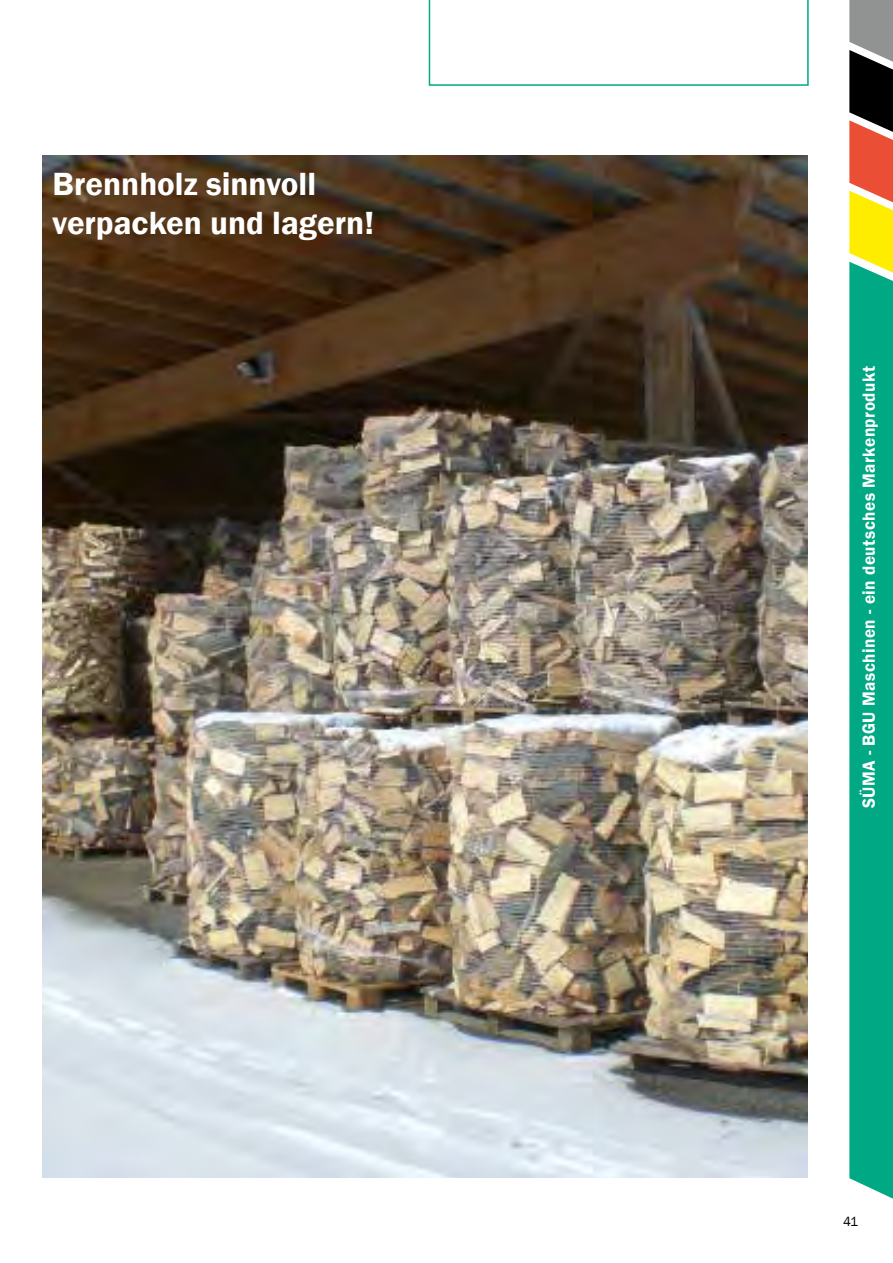
<style>
.page{position:relative;width:893px;height:1263px;background:#fff}
.page>*{position:absolute;margin:0;border:0;box-sizing:border-box;transform-origin:0 0}
.t1{font:600 33px/39.6px "Franklin Gothic";color:#fff}
.t2{font:600 18px "Franklin Gothic";letter-spacing:.03em;color:#fff;scale:.95 1}
.t3{font:13.5px "Franklin Gothic";color:#000}
</style>
<div class="page">
<svg style="left:429px;top:0;width:380px;height:86px"></svg>
<svg style="left:849px;top:0;width:44px;height:1199px;background:#2aa177"></svg>
<img style="left:43px;top:155px;width:764px;height:1023px">
<h1 class="t1" style="left:53px;top:164px;width:323px">Brennholz sinnvoll verpacken und lagern!</h1>
<p class="t2" style="left:858px;top:808px;width:467px;rotate:-90deg">SÜMA - BGU Maschinen - ein deutsches Markenprodukt</p>
<p class="t3" style="left:843px;top:1213px;width:16px">41</p>
</div>
